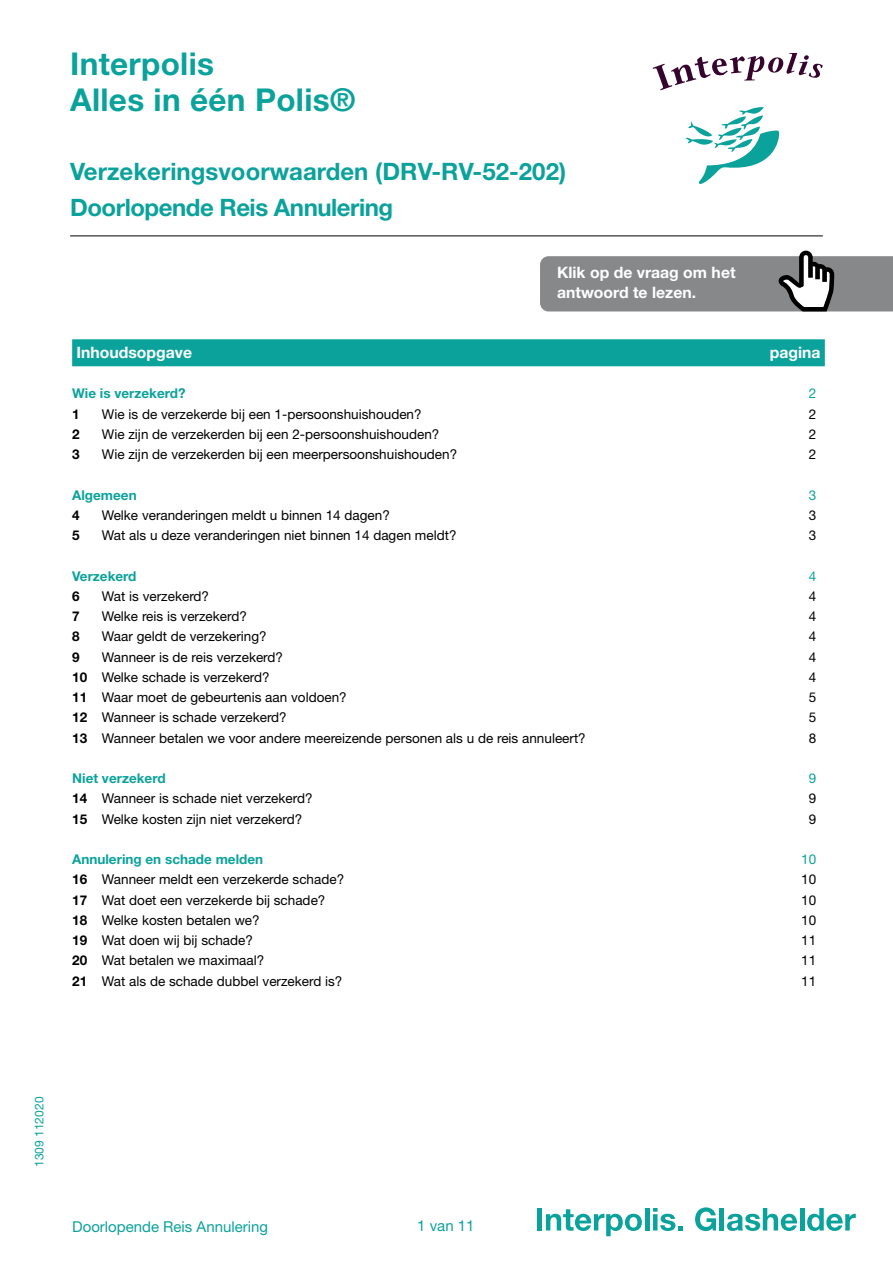
<style>
.page{position:relative;width:893px;height:1263px;background:#fff}
.page>*{position:absolute;margin:0;border:0;box-sizing:border-box;transform-origin:0 0}
.t1{font:700 31.5px/36px "Helvetica Neue LT Std";letter-spacing:.01em;color:#0ba29c}
.t2{font:700 24px/36px "Helvetica Neue LT Std";color:#0ba29c}
.t3{font:700 15.75px/20.2px "Helvetica Neue LT Std";color:#fff}
.t4{font:15px "Helvetica Neue LT Std";color:#0ba29c}
.t5{font:13.5px "Helvetica Neue LT Std";color:#000}
.t6{font:700 13.5px "Helvetica Neue LT Std";color:#0ba29c}
.t7{font:700 13.5px "Helvetica Neue LT Std";color:#000}
.t8{font:13.5px "Helvetica Neue LT Std";color:#0ba29c}
.t9{font:12px "Helvetica Neue LT Std";color:#0ba29c}
.s1{font-weight:700}
</style>
<div class="page">
<hr style="left:70px;top:236px;width:753px;height:1px;background:#000">
<svg style="left:540px;top:251px;width:353px;height:60px;background:#909193"></svg>
<div style="left:537px;top:1208px;width:5px;height:22px;background:#0ba29c"></div>
<svg style="left:546px;top:1209px;width:96px;height:27px"></svg>
<hr style="left:645px;top:1208px;width:4px;height:22px;background:#0ba29c">
<svg style="left:653px;top:1208px;width:30px;height:23px"></svg>
<svg style="left:695px;top:1207px;width:21px;height:24px"></svg>
<hr style="left:720px;top:1208px;width:4px;height:22px;background:#0ba29c">
<svg style="left:727px;top:1208px;width:70px;height:23px"></svg>
<hr style="left:800px;top:1208px;width:4px;height:22px;background:#0ba29c">
<svg style="left:807px;top:1208px;width:49px;height:23px"></svg>
<div style="left:72px;top:339px;width:753px;height:27px;background:#0ba29c"></div>
<svg style="left:653px;top:53px;width:170px;height:37px"></svg>
<svg style="left:685px;top:107px;width:95px;height:77px"></svg>
<h1 class="t1" style="left:70px;top:46px;width:287px">Interpolis<br>Alles in één Polis®</h1>
<h2 class="t2" style="left:70px;top:153px;width:497px">Verzekeringsvoorwaarden (DRV-RV-52-202)<br>Doorlopende Reis Annulering</h2>
<p class="t3" style="left:557px;top:262px;width:180px">Klik op de vraag om het antwoord te lezen.</p>
<p class="t3" style="left:76px;top:342px;width:117px">Inhoudsopgave</p>
<p class="t3" style="left:770px;top:342px;width:52px">pagina</p>
<p class="t6" style="left:72px;top:385px;width:115px">Wie is verzekerd?</p>
<p class="t8" style="left:809px;top:385px;width:9px">2</p>
<p class="t7" style="left:72px;top:405px;width:9px">1</p>
<p class="t5" style="left:102px;top:406px;width:321px">Wie is de verzekerde bij een 1-persoonshuishouden?</p>
<p class="t5" style="left:809px;top:406px;width:9px">2</p>
<p class="t7" style="left:72px;top:426px;width:9px">2</p>
<p class="t5" style="left:102px;top:426px;width:339px">Wie zijn de verzekerden bij een 2-persoonshuishouden?</p>
<p class="t5" style="left:809px;top:426px;width:9px">2</p>
<p class="t7" style="left:72px;top:446px;width:9px">3</p>
<p class="t5" style="left:102px;top:446px;width:357px">Wie zijn de verzekerden bij een meerpersoonshuishouden?</p>
<p class="t5" style="left:809px;top:446px;width:9px">2</p>
<p class="t6" style="left:72px;top:486px;width:66px">Algemeen</p>
<p class="t8" style="left:809px;top:487px;width:9px">3</p>
<p class="t7" style="left:72px;top:507px;width:9px">4</p>
<p class="t5" style="left:102px;top:507px;width:289px">Welke veranderingen meldt u binnen 14 dagen?</p>
<p class="t5" style="left:809px;top:507px;width:9px">3</p>
<p class="t7" style="left:72px;top:527px;width:9px">5</p>
<p class="t5" style="left:102px;top:527px;width:356px">Wat als u deze veranderingen niet binnen 14 dagen meldt?</p>
<p class="t5" style="left:809px;top:527px;width:9px">3</p>
<p class="t6" style="left:72px;top:567px;width:66px">Verzekerd</p>
<p class="t8" style="left:809px;top:568px;width:9px">4</p>
<p class="t7" style="left:72px;top:588px;width:9px">6</p>
<p class="t5" style="left:102px;top:588px;width:109px">Wat is verzekerd?</p>
<p class="t5" style="left:809px;top:588px;width:9px">4</p>
<p class="t7" style="left:72px;top:608px;width:9px">7</p>
<p class="t5" style="left:102px;top:608px;width:147px">Welke reis is verzekerd?</p>
<p class="t5" style="left:809px;top:608px;width:9px">4</p>
<p class="t7" style="left:72px;top:628px;width:9px">8</p>
<p class="t5" style="left:102px;top:628px;width:166px">Waar geldt de verzekering?</p>
<p class="t5" style="left:809px;top:628px;width:9px">4</p>
<p class="t7" style="left:72px;top:648px;width:9px">9</p>
<p class="t5" style="left:102px;top:649px;width:183px">Wanneer is de reis verzekerd?</p>
<p class="t5" style="left:809px;top:649px;width:9px">4</p>
<p class="t5" style="left:72px;top:669px;width:199px"><span class="s1">10</span> Welke schade is verzekerd?</p>
<p class="t5" style="left:809px;top:669px;width:9px">4</p>
<p class="t5" style="left:72px;top:689px;width:276px"><span class="s1">11</span> Waar moet de gebeurtenis aan voldoen?</p>
<p class="t5" style="left:809px;top:689px;width:9px">5</p>
<p class="t5" style="left:72px;top:709px;width:216px"><span class="s1">12</span> Wanneer is schade verzekerd?</p>
<p class="t5" style="left:809px;top:709px;width:9px">5</p>
<p class="t5" style="left:72px;top:730px;width:515px"><span class="s1">13</span> Wanneer betalen we voor andere meereizende personen als u de reis annuleert?</p>
<p class="t5" style="left:809px;top:730px;width:9px">8</p>
<p class="t6" style="left:72px;top:770px;width:95px">Niet verzekerd</p>
<p class="t8" style="left:809px;top:770px;width:9px">9</p>
<p class="t5" style="left:72px;top:790px;width:242px"><span class="s1">14</span> Wanneer is schade niet verzekerd?</p>
<p class="t5" style="left:809px;top:790px;width:9px">9</p>
<p class="t5" style="left:72px;top:811px;width:232px"><span class="s1">15</span> Welke kosten zijn niet verzekerd?</p>
<p class="t5" style="left:809px;top:811px;width:9px">9</p>
<p class="t6" style="left:72px;top:851px;width:193px">Annulering en schade melden</p>
<p class="t8" style="left:801px;top:851px;width:17px">10</p>
<p class="t5" style="left:72px;top:871px;width:274px"><span class="s1">16</span> Wanneer meldt een verzekerde schade?</p>
<p class="t5" style="left:801px;top:871px;width:17px">10</p>
<p class="t5" style="left:72px;top:892px;width:255px"><span class="s1">17</span> Wat doet een verzekerde bij schade?</p>
<p class="t5" style="left:801px;top:892px;width:17px">10</p>
<p class="t5" style="left:72px;top:912px;width:189px"><span class="s1">18</span> Welke kosten betalen we?</p>
<p class="t5" style="left:801px;top:912px;width:17px">10</p>
<p class="t5" style="left:72px;top:932px;width:182px"><span class="s1">19</span> Wat doen wij bij schade?</p>
<p class="t5" style="left:801px;top:932px;width:17px">11</p>
<p class="t5" style="left:72px;top:952px;width:194px"><span class="s1">20</span> Wat betalen we maximaal?</p>
<p class="t5" style="left:801px;top:952px;width:17px">11</p>
<p class="t5" style="left:72px;top:973px;width:272px"><span class="s1">21</span> Wat als de schade dubbel verzekerd is?</p>
<p class="t5" style="left:801px;top:973px;width:17px">11</p>
<p class="t9" style="left:32px;top:1167px;width:72px;rotate:-90deg">1309 112020</p>
<p class="t4" style="left:72px;top:1218px;width:197px">Doorlopende Reis Annulering</p>
<p class="t4" style="left:417px;top:1217px;width:59px">1 van 11</p>
</div>
